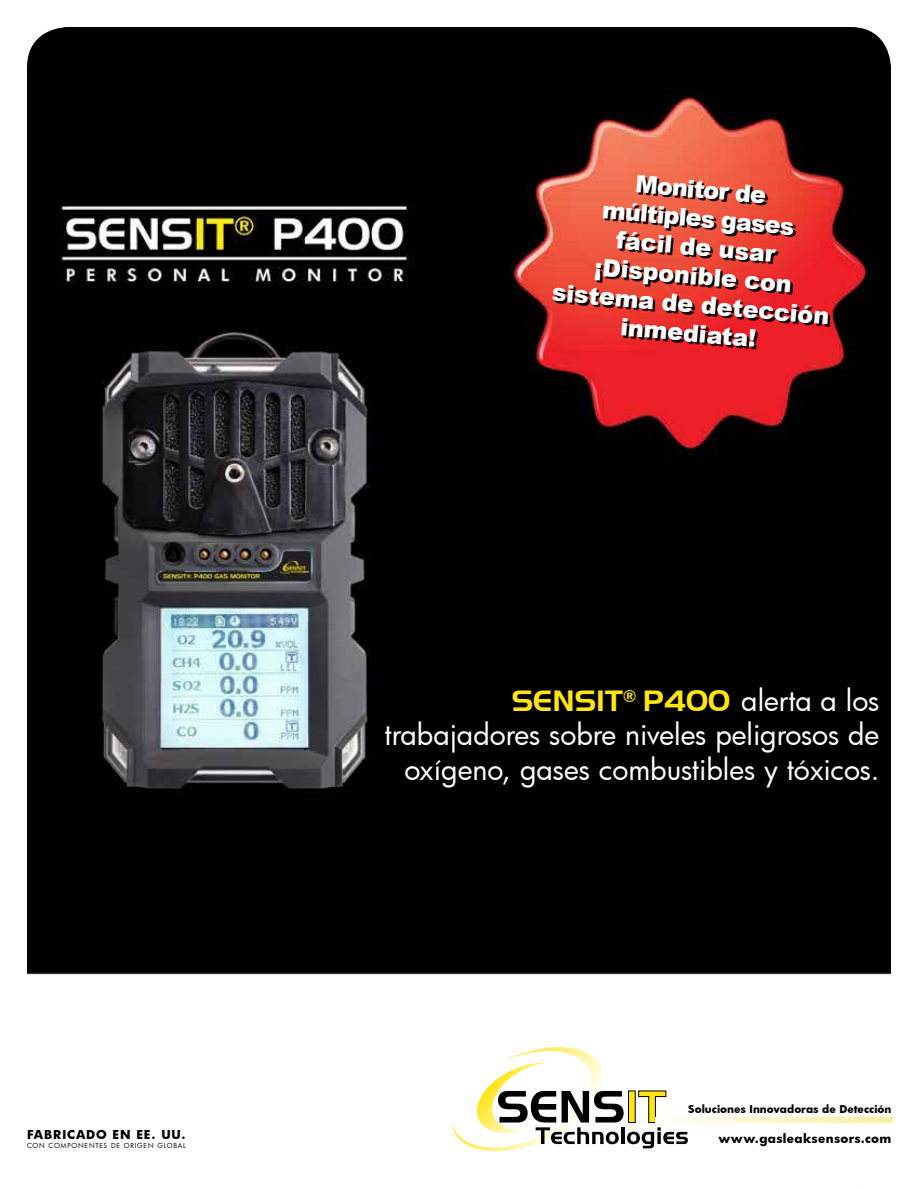
<style>
.page{position:relative;width:918px;height:1188px;background:#fff}
.page>*{position:absolute;margin:0;border:0;box-sizing:border-box;transform-origin:0 0}
.t1{font:28.5px/34.2px "Futura";letter-spacing:-.005em;color:#fff;text-align:right}
.t2{font:28.5px "Handel Gothic BT";color:#ffe512}
.t3{font:900 24px/28.8px "Arial";color:#fff;text-align:center}
.t4{font:700 12px "Futura";letter-spacing:.035em;color:#000}
.t5{font:700 12px "Futura";letter-spacing:.07em;color:#000}
.t6{font:700 10.5px "Futura";color:#000}
.t7{font:6.75px "Futura";letter-spacing:.12em;color:#000}
.s1{font-family:"Futura";color:#fff}
</style>
<div class="page">
<img style="left:27px;top:27px;width:864px;height:1096px">
<svg style="left:452px;top:1044px;width:236px;height:108px"></svg>
<svg style="left:656px;top:1118px;width:236px;height:4px"></svg>
<svg style="left:554px;top:177px;width:276px;height:172px;background:#be342b"></svg>
<p class="t5" style="left:27px;top:1126px;width:160px">FABRICADO EN EE. UU.</p>
<p class="t7" style="left:27px;top:1140px;width:160px">CON COMPONENTES DE ORIGEN GLOBAL</p>
<p class="t3" style="left:564px;top:162px;width:280px;rotate:5deg">Monitor de<br>múltiples gases<br>fácil de usar ¡Disponible con sistema de detección inmediata!</p>
<p class="t2" style="left:512px;top:684px;width:369px">SENSIT<sup>®</sup> P400 <span class="s1">alerta a los</span></p>
<p class="t1" style="left:385px;top:717px;width:496px">trabajadores sobre niveles peligrosos de oxígeno, gases combustibles y tóxicos.</p>
<p class="t6" style="left:688px;top:1101px;width:205px">Soluciones Innovadoras de Detección</p>
<p class="t4" style="left:719px;top:1130px;width:174px">www.gasleaksensors.com</p>
</div>
